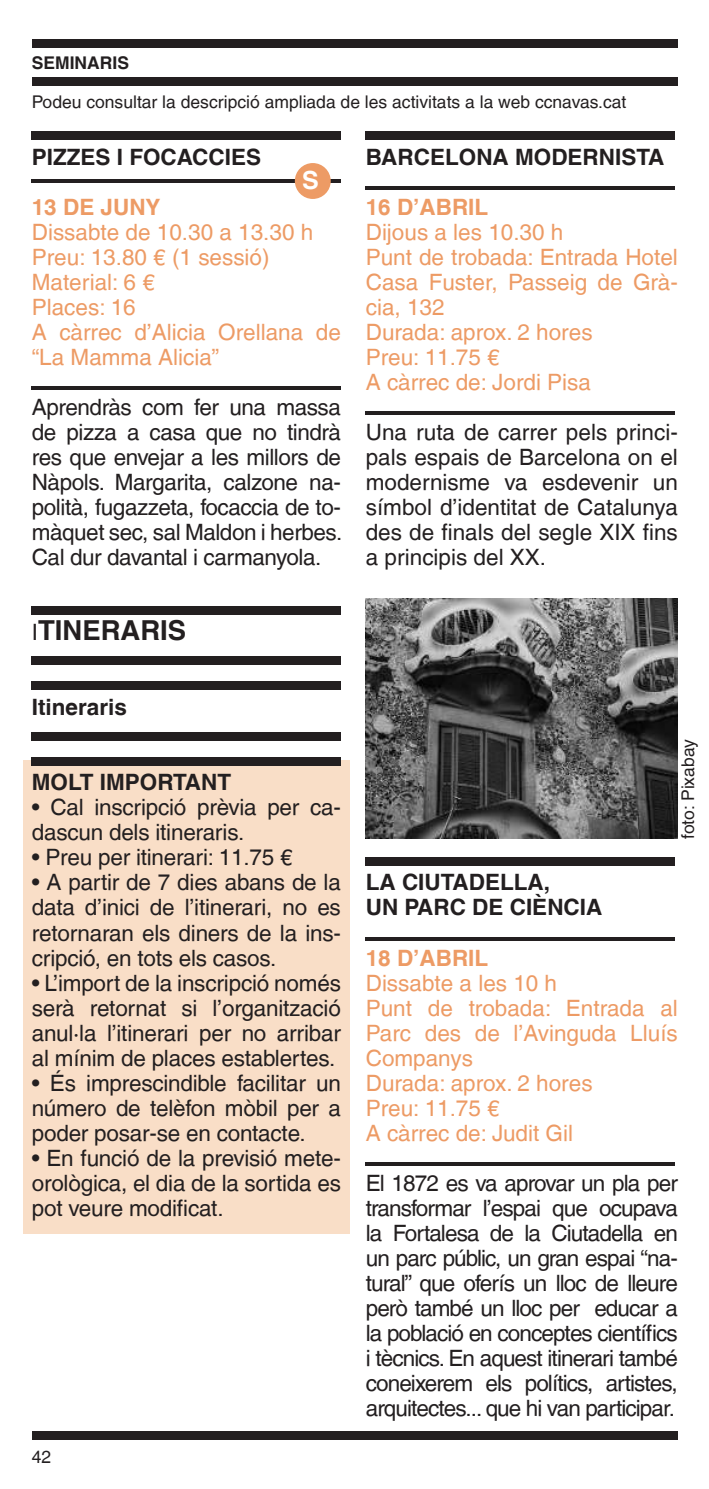
<style>
.page{position:relative;width:709px;height:1489px;background:#fff}
.page>*{position:absolute;margin:0;border:0;box-sizing:border-box;transform-origin:0 0}
.t1{font:700 27.5px "Helvetica LT";color:#231f20}
.t2{font:700 25px "Helvetica LT";color:#fff}
.t3{font:22.5px/25px "Helvetica LT";letter-spacing:-.01em;color:#231f20;text-align:justify}
.t4{font:22.5px/25px "Helvetica LT";color:#ed9b65}
.t5{font:700 22.5px/25px "Helvetica LT";color:#231f20}
.t6{font:700 22.5px "Helvetica LT";color:#ed9b65}
.t7{font:17.5px "Helvetica LT";color:#231f20}
.t8{font:700 17.5px "Helvetica LT";color:#231f20}
.s1{font-weight:400;font-size:22.5px}
</style>
<div class="page">
<div style="left:32px;top:1431px;width:645px;height:8px;background:#231f20"></div>
<div style="left:23px;top:760px;width:326px;height:473px;background:#f9dec7"></div>
<div style="left:32px;top:131px;width:309px;height:9px;background:#231f20"></div>
<hr style="left:32px;top:179px;width:309px;height:3px;background:#231f20">
<div style="left:295px;top:163px;width:36px;height:36px;background:#ed9b65;border-radius:50%"></div>
<hr style="left:32px;top:386px;width:309px;height:4px;background:#231f20">
<div style="left:32px;top:606px;width:309px;height:9px;background:#231f20"></div>
<div style="left:32px;top:656px;width:309px;height:9px;background:#231f20"></div>
<div style="left:32px;top:681px;width:309px;height:9px;background:#231f20"></div>
<div style="left:32px;top:731px;width:309px;height:9px;background:#231f20"></div>
<div style="left:32px;top:756px;width:309px;height:9px;background:#231f20"></div>
<div style="left:366px;top:131px;width:309px;height:9px;background:#231f20"></div>
<hr style="left:366px;top:186px;width:309px;height:4px;background:#231f20">
<hr style="left:366px;top:411px;width:309px;height:4px;background:#231f20">
<div style="left:366px;top:856px;width:309px;height:9px;background:#231f20"></div>
<svg style="left:366px;top:937px;width:309px;height:3px"></svg>
<svg style="left:366px;top:1162px;width:309px;height:3px"></svg>
<div style="left:32px;top:39px;width:645px;height:8px;background:#231f20"></div>
<div style="left:32px;top:77px;width:645px;height:9px;background:#231f20"></div>
<img style="left:366px;top:598px;width:312px;height:240px">
<p class="t8" style="left:32px;top:52px;width:99px">SEMINARIS</p>
<p class="t7" style="left:32px;top:92px;width:596px">Podeu consultar la descripció ampliada de les activitats a la web ccnavas.cat</p>
<p class="t5" style="left:32px;top:144px;width:231px">PIZZES I FOCACCIES</p>
<p class="t2" style="left:302px;top:165px;width:18px">S</p>
<p class="t6" style="left:32px;top:193px;width:130px">13 DE JUNY</p>
<p class="t4" style="left:32px;top:220px;width:310px">Dissabte de 10.30 a 13.30 h<br>Preu: 13.80 € (1 sessió)<br>Material: 6 €<br>Places: 16<br>A càrrec d’Alicia Orellana de “La Mamma Alicia”</p>
<p class="t3" style="left:32px;top:395px;width:312px">Aprendràs com fer una massa de pizza a casa que no tindrà res que envejar a les millors de Nàpols. Margarita, calzone na&shy;polità, fugazzeta, focaccia de to&shy;màquet sec, sal Maldon i herbes.<br>Cal dur davantal i carmanyola.</p>
<p class="t1" style="left:32px;top:614px;width:156px"><span class="s1">I</span>TINERARIS</p>
<p class="t5" style="left:32px;top:694px;width:97px">Itineraris</p>
<p class="t5" style="left:32px;top:769px;width:201px">MOLT IMPORTANT</p>
<p class="t3" style="left:32px;top:795px;width:310px">• Cal inscripció prèvia per ca&shy;dascun dels itineraris.</p>
<p class="t3" style="left:32px;top:845px;width:262px">• Preu per itinerari: 11.75 €</p>
<p class="t3" style="left:32px;top:870px;width:310px">• A partir de 7 dies abans de la data d’inici de l’itinerari, no es retornaran els diners de la ins&shy;cripció, en tots els casos.</p>
<p class="t3" style="left:32px;top:970px;width:311px">• L’import de la inscripció només serà retornat si l’organització anul·la l’itinerari per no arribar al mínim de places establertes.</p>
<p class="t3" style="left:32px;top:1070px;width:310px">• És imprescindible facilitar un número de telèfon mòbil per a poder posar-se en contacte.</p>
<p class="t3" style="left:32px;top:1145px;width:310px">• En funció de la previsió mete&shy;orològica, el dia de la sortida es pot veure modificat.</p>
<p class="t7" style="left:32px;top:1445px;width:21px">42</p>
<p class="t5" style="left:366px;top:144px;width:300px">BARCELONA MODERNISTA</p>
<p class="t6" style="left:366px;top:193px;width:124px">16 D’ABRIL</p>
<p class="t4" style="left:366px;top:220px;width:314px">Dijous a les 10.30 h<br>Punt de trobada: Entrada Hotel<br>Casa Fuster, Passeig de Grà&shy;cia, 132<br>Durada: aprox. 2 hores<br>Preu: 11.75 €<br>A càrrec de: Jordi Pisa</p>
<p class="t3" style="left:366px;top:420px;width:314px">Una ruta de carrer pels princi&shy;pals espais de Barcelona on el modernisme va esdevenir un símbol d’identitat de Catalunya des de finals del segle XIX fins a principis del XX.</p>
<p class="t7" style="left:677px;top:838px;width:101px;rotate:-90deg">foto: Pixabay</p>
<p class="t5" style="left:366px;top:869px;width:238px">LA CIUTADELLA,<br>UN PARC DE CIÈNCIA</p>
<p class="t6" style="left:366px;top:943px;width:124px">18 D’ABRIL</p>
<p class="t4" style="left:366px;top:970px;width:313px">Dissabte a les 10 h<br>Punt de trobada: Entrada al<br>Parc des de l’Avinguda Lluís<br>Companys<br>Durada: aprox. 2 hores<br>Preu: 11.75 €<br>A càrrec de: Judit Gil</p>
<p class="t3" style="left:366px;top:1170px;width:314px">El 1872 es va aprovar un pla per transformar l’espai que ocupava la Fortalesa de la Ciutadella en un parc públic, un gran espai “na&shy;tural” que oferís un lloc de lleure però també un lloc per educar a la població en conceptes científics i tècnics. En aquest itinerari també coneixerem els polítics, artistes, arquitectes... que hi van participar.</p>
</div>
